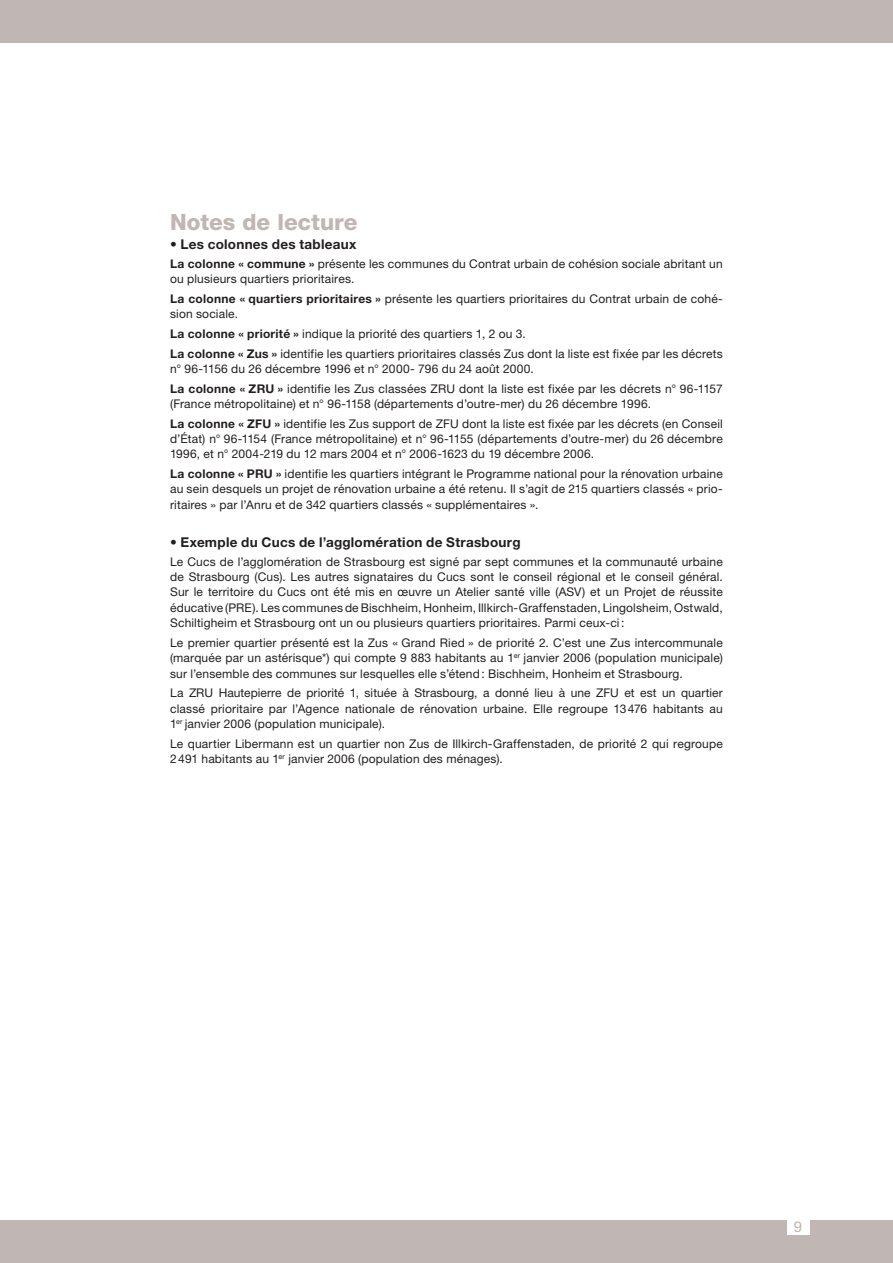
<style>
.page{position:relative;width:893px;height:1263px;background:#fff}
.page>*{position:absolute;margin:0;border:0;box-sizing:border-box;transform-origin:0 0}
.t1{font:800 22.5px "Helvetica Neue";color:#c0b6b3}
.t2{font:15px "Helvetica Neue";color:#c0b6b3}
.t3{font:700 13.5px "Helvetica Neue";letter-spacing:.02em;color:#231f20}
.t4{font:12px/15.3px "Helvetica Neue";letter-spacing:.015em;color:#231f20}
.s1{font-weight:700}
</style>
<div class="page">
<div style="left:0;top:1220px;width:893px;height:43px;background:#c0b6b3"></div>
<div style="left:787px;top:1220px;width:22px;height:15px;background:#fff"></div>
<div style="left:0;top:0;width:893px;height:43px;background:#c0b6b3"></div>
<p class="t1" style="left:170px;top:208px;width:189px">Notes de lecture</p>
<p class="t3" style="left:170px;top:236px;width:188px">• Les colonnes des tableaux</p>
<p class="t4" style="left:170px;top:256px;width:554px"><span class="s1">La colonne « commune »</span> présente les communes du Contrat urbain de cohésion sociale abritant un ou plusieurs quartiers prioritaires.</p>
<p class="t4" style="left:170px;top:291px;width:554px"><span class="s1">La colonne « quartiers prioritaires »</span> présente les quartiers prioritaires du Contrat urbain de cohé&shy;sion sociale.</p>
<p class="t4" style="left:170px;top:324px;width:554px;line-height:19.6px"><span class="s1">La colonne « priorité »</span> indique la priorité des quartiers 1, 2 ou 3.<br><span class="s1">La colonne « Zus »</span> identifie les quartiers prioritaires classés Zus dont la liste est fixée par les décrets</p>
<p class="t4" style="left:170px;top:359px;width:554px;line-height:19.6px">n° 96-1156 du 26 décembre 1996 et n° 2000- 796 du 24 août 2000.<br><span class="s1">La colonne « ZRU »</span> identifie les Zus classées ZRU dont la liste est fixée par les décrets n° 96-1157</p>
<p class="t4" style="left:170px;top:394px;width:554px;line-height:19.6px">(France métropolitaine) et n° 96-1158 (départements d’outre-mer) du 26 décembre 1996.<br><span class="s1">La colonne « ZFU »</span> identifie les Zus support de ZFU dont la liste est fixée par les décrets (en Conseil</p>
<p class="t4" style="left:170px;top:431px;width:554px">d’État) n° 96-1154 (France métropolitaine) et n° 96-1155 (départements d’outre-mer) du 26 décembre<br>1996, et n° 2004-219 du 12 mars 2004 et n° 2006-1623 du 19 décembre 2006.</p>
<p class="t4" style="left:170px;top:466px;width:554px;text-align:justify"><span class="s1">La colonne « PRU »</span> identifie les quartiers intégrant le Programme national pour la rénovation urbaine au sein desquels un projet de rénovation urbaine a été retenu. Il s’agit de 215 quartiers classés « prio&shy;ritaires » par l’Anru et de 342 quartiers classés « supplémentaires ».</p>
<p class="t3" style="left:170px;top:534px;width:352px">• Exemple du Cucs de l’agglomération de Strasbourg</p>
<p class="t4" style="left:170px;top:553px;width:554px;text-align:justify">Le Cucs de l’agglomération de Strasbourg est signé par sept communes et la communauté urbaine de Strasbourg (Cus). Les autres signataires du Cucs sont le conseil régional et le conseil général.<br>Sur le territoire du Cucs ont été mis en œuvre un Atelier santé ville (ASV) et un Projet de réussite éducative (PRE). Les communes de Bischheim, Honheim, Illkirch-Graffenstaden, Lingolsheim, Ostwald, Schiltigheim et Strasbourg ont un ou plusieurs quartiers prioritaires. Parmi ceux-ci:</p>
<p class="t4" style="left:170px;top:634px;width:554px;text-align:justify">Le premier quartier présenté est la Zus « Grand Ried » de priorité 2. C’est une Zus intercommunale (marquée par un astérisque*) qui compte 9 883 habitants au 1<sup>er</sup> janvier 2006 (population municipale) sur l’ensemble des communes sur lesquelles elle s’étend: Bischheim, Honheim et Strasbourg.</p>
<p class="t4" style="left:170px;top:685px;width:554px;text-align:justify">La ZRU Hautepierre de priorité 1, située à Strasbourg, a donné lieu à une ZFU et est un quartier classé prioritaire par l’Agence nationale de rénovation urbaine. Elle regroupe 13476 habitants au 1<sup>er</sup> janvier 2006 (population municipale).</p>
<p class="t4" style="left:170px;top:735px;width:554px">Le quartier Libermann est un quartier non Zus de Illkirch-Graffenstaden, de priorité 2 qui regroupe<br>2491 habitants au 1<sup>er</sup> janvier 2006 (population des ménages).</p>
<p class="t2" style="left:794px;top:1218px;width:10px">9</p>
</div>
